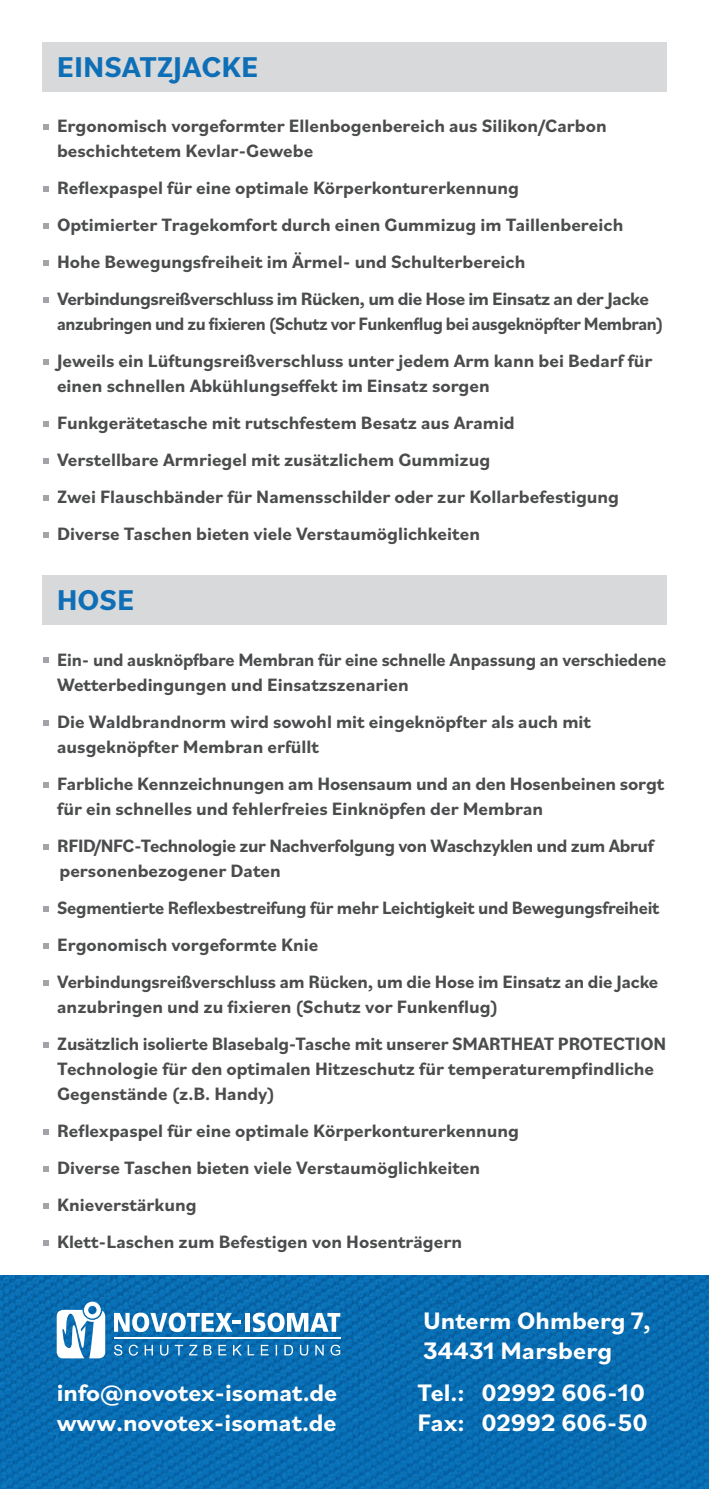
<style>
.page{position:relative;width:709px;height:1489px;background:#fff}
.page>*{position:absolute;margin:0;border:0;box-sizing:border-box;transform-origin:0 0}
.t1{font:700 30px "Bilo";color:#0f6fb6}
.t2{font:700 25px/30px "Bilo";color:#fff}
.t3{font:700 18.75px/37px "Bilo";color:#4b4c4d}
.t4{font:700 18.75px/37px "Bilo";color:#4b4c4d;scale:.96 1}
.t5{font:700 18.75px/37px "Bilo";color:#4b4c4d;scale:.94 1}
.t6{font:700 18.75px/25px "Bilo";letter-spacing:-.02em;color:#4b4c4d}
</style>
<div class="page">
<img style="left:0;top:1275px;width:709px;height:213px">
<div style="left:42px;top:575px;width:624px;height:50px;background:#d8d9db"></div>
<div style="left:42px;top:43px;width:624px;height:49px;background:#d8d9db"></div>
<svg style="left:44px;top:186px;width:5px;height:5px"></svg>
<svg style="left:44px;top:124px;width:5px;height:5px"></svg>
<svg style="left:44px;top:223px;width:5px;height:6px"></svg>
<svg style="left:44px;top:260px;width:5px;height:5px"></svg>
<svg style="left:44px;top:297px;width:5px;height:5px"></svg>
<svg style="left:44px;top:359px;width:5px;height:6px"></svg>
<svg style="left:44px;top:421px;width:5px;height:6px"></svg>
<svg style="left:44px;top:458px;width:5px;height:6px"></svg>
<svg style="left:44px;top:495px;width:5px;height:6px"></svg>
<svg style="left:44px;top:532px;width:5px;height:6px"></svg>
<svg style="left:44px;top:657px;width:5px;height:6px"></svg>
<svg style="left:44px;top:720px;width:5px;height:5px"></svg>
<svg style="left:44px;top:782px;width:5px;height:5px"></svg>
<svg style="left:44px;top:844px;width:5px;height:5px"></svg>
<svg style="left:44px;top:906px;width:5px;height:5px"></svg>
<svg style="left:44px;top:943px;width:5px;height:5px"></svg>
<svg style="left:44px;top:980px;width:5px;height:5px"></svg>
<svg style="left:44px;top:1042px;width:5px;height:5px"></svg>
<svg style="left:44px;top:1129px;width:5px;height:5px"></svg>
<svg style="left:44px;top:1166px;width:5px;height:5px"></svg>
<svg style="left:44px;top:1203px;width:5px;height:5px"></svg>
<svg style="left:44px;top:1240px;width:5px;height:5px"></svg>
<svg style="left:57px;top:1301px;width:48px;height:57px"></svg>
<div style="left:245px;top:1312px;width:5px;height:19px;background:#fff"></div>
<svg style="left:253px;top:1312px;width:87px;height:19px"></svg>
<hr style="left:114px;top:1337px;width:226px;height:1px;background:#fff">
<svg style="left:114px;top:1344px;width:226px;height:11px"></svg>
<svg style="left:114px;top:1312px;width:127px;height:19px"></svg>
<h1 class="t1" style="left:57px;top:47px;width:203px">EINSATZJACKE</h1>
<p class="t3" style="left:57px;top:113px;width:551px;line-height:25px">Ergonomisch vorgeformter Ellenbogenbereich aus Silikon/Carbon beschichtetem Kevlar-Gewebe</p>
<p class="t3" style="left:57px;top:169px;width:593px">Reflexpaspel für eine optimale Körperkonturerkennung<br>Optimierter Tragekomfort durch einen Gummizug im Taillenbereich Hohe Bewegungsfreiheit im Ärmel- und Schulterbereich Verbindungsreißverschluss im Rücken, um die Hose im Einsatz an der Jacke</p>
<p class="t5" style="left:57px;top:305px;width:646px">anzubringen und zu fixieren (Schutz vor Funkenflug bei ausgeknöpfter Membran)<br>Jeweils ein Lüftungsreißverschluss unter jedem Arm kann bei Bedarf für</p>
<p class="t3" style="left:57px;top:367px;width:563px">einen schnellen Abkühlungseffekt im Einsatz sorgen Funkgerätetasche mit rutschfestem Besatz aus Aramid Verstellbare Armriegel mit zusätzlichem Gummizug<br>Zwei Flauschbänder für Namensschilder oder zur Kollarbefestigung Diverse Taschen bieten viele Verstaumöglichkeiten</p>
<h1 class="t1" style="left:57px;top:579px;width:79px">HOSE</h1>
<p class="t4" style="left:57px;top:646px;width:636px;line-height:25px">Ein- und ausknöpfbare Membran für eine schnelle Anpassung an verschiedene<br>Wetterbedingungen und Einsatzszenarien</p>
<p class="t3" style="left:57px;top:708px;width:535px;line-height:25px">Die Waldbrandnorm wird sowohl mit eingeknöpfter als auch mit ausgeknöpfter Membran erfüllt</p>
<p class="t3" style="left:57px;top:770px;width:608px;line-height:25px">Farbliche Kennzeichnungen am Hosensaum und an den Hosenbeinen sorgt für ein schnelles und fehlerfreies Einknöpfen der Membran</p>
<p class="t6" style="left:57px;top:832px;width:597px">RFID/NFC-Technologie zur Nachverfolgung von Waschzyklen und zum Abruf personenbezogener Daten</p>
<p class="t4" style="left:57px;top:888px;width:628px">Segmentierte Reflexbestreifung für mehr Leichtigkeit und Bewegungsfreiheit<br>Ergonomisch vorgeformte Knie<br>Verbindungsreißverschluss am Rücken, um die Hose im Einsatz an die Jacke</p>
<p class="t3" style="left:57px;top:987px;width:610px">anzubringen und zu fixieren (Schutz vor Funkenflug)<br>Zusätzlich isolierte Blasebalg-Tasche mit unserer SMARTHEAT PROTECTION</p>
<p class="t3" style="left:57px;top:1055px;width:598px;line-height:25px">Technologie für den optimalen Hitzeschutz für temperaturempfindliche<br>Gegenstände (z.B. Handy)</p>
<p class="t3" style="left:57px;top:1111px;width:463px">Reflexpaspel für eine optimale Körperkonturerkennung Diverse Taschen bieten viele Verstaumöglichkeiten Knieverstärkung<br>Klett-Laschen zum Befestigen von Hosenträgern</p>
<h2 class="t2" style="left:57px;top:1376px;width:282px">info@novotex-isomat.de www.novotex-isomat.de</h2>
<h2 class="t2" style="left:423px;top:1304px;width:229px">Unterm Ohmberg 7,<br>34431 Marsberg</h2>
<h2 class="t2" style="left:417px;top:1376px;width:232px">Tel.: 02992 606-10<br>Fax: 02992 606-50</h2>
</div>
